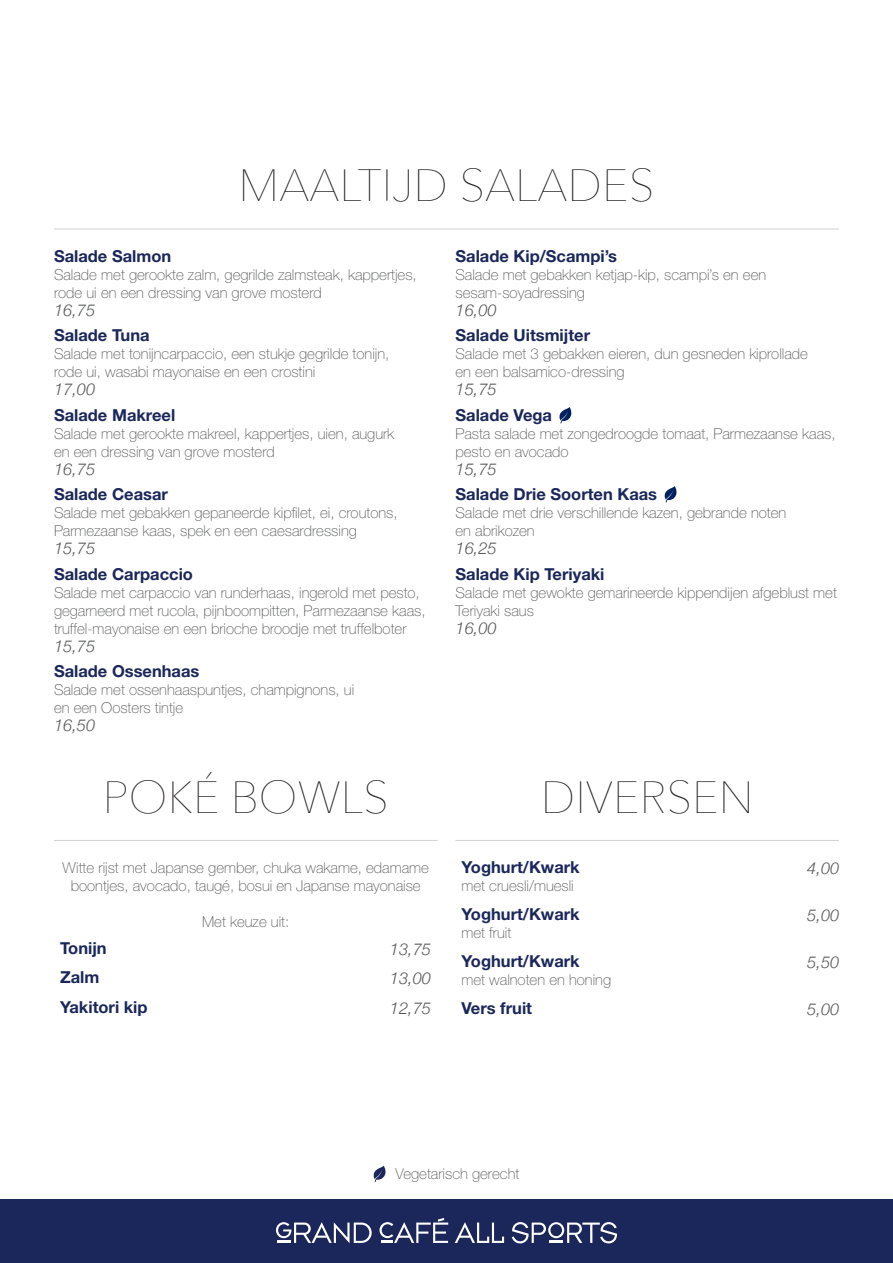
<style>
.page{position:relative;width:893px;height:1263px;background:#fff}
.page>*{position:absolute;margin:0;border:0;box-sizing:border-box;transform-origin:0 0}
.t1{font:200 45px "Avenir Next";color:#231f20}
.Alineastijl_1{font:700 16.5px "Helvetica Neue LT Std";color:#1b275a}
.Alineastijl_1-2{font:italic 300 16.5px "Helvetica Neue LT";color:#57585a}
.Alineastijl_1-3{font:100 15px/18px "Helvetica Neue LT Std";color:#57585a}
</style>
<div class="page">
<div style="left:0;top:1199px;width:893px;height:64px;background:#1b275a"></div>
<svg style="left:276px;top:1222px;width:96px;height:21px"></svg>
<svg style="left:379px;top:1218px;width:69px;height:25px"></svg>
<svg style="left:455px;top:1222px;width:49px;height:21px"></svg>
<svg style="left:512px;top:1222px;width:105px;height:21px"></svg>
<svg style="left:373px;top:1166px;width:13px;height:16px"></svg>
<hr style="left:54px;top:229px;width:785px;height:1px;background:#d1d2d4">
<hr style="left:54px;top:840px;width:383px;height:1px;background:#d1d2d4">
<hr style="left:455px;top:840px;width:384px;height:1px;background:#d1d2d4">
<svg style="left:559px;top:407px;width:13px;height:16px"></svg>
<svg style="left:664px;top:486px;width:13px;height:17px"></svg>
<p class="t1" style="left:239px;top:148px;width:417px">MAALTIJD SALADES</p>
<p class="Alineastijl_1" style="left:54px;top:246px;width:119px">Salade Salmon</p>
<p class="Alineastijl_1-3" style="left:54px;top:265px;width:364px">Salade met gerookte zalm, gegrilde zalmsteak, kappertjes, rode ui en een dressing van grove mosterd</p>
<p class="Alineastijl_1-2" style="left:54px;top:300px;width:43px">16,75</p>
<p class="Alineastijl_1" style="left:54px;top:325px;width:97px">Salade Tuna</p>
<p class="Alineastijl_1-3" style="left:54px;top:345px;width:337px">Salade met tonijncarpaccio, een stukje gegrilde tonijn, rode ui, wasabi mayonaise en een crostini</p>
<p class="Alineastijl_1-2" style="left:54px;top:379px;width:43px">17,00</p>
<p class="Alineastijl_1" style="left:54px;top:405px;width:123px">Salade Makreel</p>
<p class="Alineastijl_1-3" style="left:54px;top:424px;width:342px">Salade met gerookte makreel, kappertjes, uien, augurk</p>
<p class="Alineastijl_1-3" style="left:54px;top:442px;width:222px">en een dressing van grove mosterd</p>
<p class="Alineastijl_1-2" style="left:54px;top:459px;width:43px">16,75</p>
<p class="Alineastijl_1" style="left:54px;top:484px;width:115px">Salade Ceasar</p>
<p class="Alineastijl_1-3" style="left:54px;top:504px;width:345px">Salade met gebakken gepaneerde kipfilet, ei, croutons,</p>
<p class="Alineastijl_1-3" style="left:54px;top:522px;width:304px">Parmezaanse kaas, spek en een caesardressing</p>
<p class="Alineastijl_1-2" style="left:54px;top:538px;width:43px">15,75</p>
<p class="Alineastijl_1" style="left:54px;top:564px;width:140px">Salade Carpaccio</p>
<p class="Alineastijl_1-3" style="left:54px;top:583px;width:373px">Salade met carpaccio van runderhaas, ingerold met pesto, gegarneerd met rucola, pijnboompitten, Parmezaanse kaas, truffel-mayonaise en een brioche broodje met truffelboter</p>
<p class="Alineastijl_1-2" style="left:54px;top:636px;width:43px">15,75</p>
<p class="Alineastijl_1" style="left:54px;top:661px;width:147px">Salade Ossenhaas</p>
<p class="Alineastijl_1-3" style="left:54px;top:681px;width:302px">Salade met ossenhaaspuntjes, champignons, ui en een Oosters tintje</p>
<p class="Alineastijl_1-2" style="left:54px;top:715px;width:43px">16,50</p>
<p class="Alineastijl_1" style="left:455px;top:246px;width:163px">Salade Kip/Scampi’s</p>
<p class="Alineastijl_1-3" style="left:455px;top:265px;width:312px">Salade met gebakken ketjap-kip, scampi’s en een sesam-soyadressing</p>
<p class="Alineastijl_1-2" style="left:455px;top:300px;width:43px">16,00</p>
<p class="Alineastijl_1" style="left:455px;top:325px;width:136px">Salade Uitsmijter</p>
<p class="Alineastijl_1-3" style="left:455px;top:345px;width:354px">Salade met 3 gebakken eieren, dun gesneden kiprollade</p>
<p class="Alineastijl_1-3" style="left:455px;top:363px;width:171px">en een balsamico-dressing</p>
<p class="Alineastijl_1-2" style="left:455px;top:379px;width:43px">15,75</p>
<p class="Alineastijl_1" style="left:455px;top:405px;width:98px">Salade Vega</p>
<p class="Alineastijl_1-3" style="left:455px;top:424px;width:382px">Pasta salade met zongedroogde tomaat, Parmezaanse kaas, pesto en avocado</p>
<p class="Alineastijl_1-2" style="left:455px;top:459px;width:43px">15,75</p>
<p class="Alineastijl_1" style="left:455px;top:484px;width:203px">Salade Drie Soorten Kaas</p>
<p class="Alineastijl_1-3" style="left:455px;top:504px;width:332px">Salade met drie verschillende kazen, gebrande noten en abrikozen</p>
<p class="Alineastijl_1-2" style="left:455px;top:538px;width:43px">16,25</p>
<p class="Alineastijl_1" style="left:455px;top:564px;width:151px">Salade Kip Teriyaki</p>
<p class="Alineastijl_1-3" style="left:455px;top:583px;width:383px">Salade met gewokte gemarineerde kippendijen afgeblust met<br>Teriyaki saus</p>
<p class="Alineastijl_1-2" style="left:455px;top:618px;width:43px">16,00</p>
<p class="t1" style="left:103px;top:759px;width:288px">POKÉ BOWLS</p>
<p class="t1" style="left:541px;top:759px;width:214px">DIVERSEN</p>
<p class="Alineastijl_1-3" style="left:63px;top:858px;width:368px;text-align:center">Witte rijst met Japanse gember, chuka wakame, edamame boontjes, avocado, taugé, bosui en Japanse mayonaise</p>
<p class="Alineastijl_1-3" style="left:202px;top:912px;width:89px">Met keuze uit:</p>
<p class="Alineastijl_1" style="left:461px;top:857px;width:120px">Yoghurt/Kwark</p>
<p class="Alineastijl_1-3" style="left:461px;top:877px;width:114px">met cruesli/muesli</p>
<p class="Alineastijl_1" style="left:461px;top:904px;width:120px">Yoghurt/Kwark</p>
<p class="Alineastijl_1-3" style="left:461px;top:923px;width:51px">met fruit</p>
<p class="Alineastijl_1-2" style="left:807px;top:859px;width:34px">4,00</p>
<p class="Alineastijl_1-2" style="left:807px;top:905px;width:34px">5,00</p>
<p class="Alineastijl_1" style="left:60px;top:937px;width:48px">Tonijn</p>
<p class="Alineastijl_1-2" style="left:390px;top:939px;width:43px">13,75</p>
<p class="Alineastijl_1" style="left:60px;top:967px;width:41px">Zalm</p>
<p class="Alineastijl_1-2" style="left:390px;top:969px;width:43px">13,00</p>
<p class="Alineastijl_1" style="left:60px;top:997px;width:89px">Yakitori kip</p>
<p class="Alineastijl_1-2" style="left:390px;top:998px;width:43px">12,75</p>
<p class="Alineastijl_1" style="left:461px;top:951px;width:120px">Yoghurt/Kwark</p>
<p class="Alineastijl_1-3" style="left:461px;top:970px;width:151px">met walnoten en honing</p>
<p class="Alineastijl_1-2" style="left:807px;top:952px;width:34px">5,50</p>
<p class="Alineastijl_1" style="left:461px;top:997px;width:72px">Vers fruit</p>
<p class="Alineastijl_1-2" style="left:807px;top:999px;width:34px">5,00</p>
<p class="Alineastijl_1-3" style="left:396px;top:1164px;width:125px">Vegetarisch gerecht</p>
</div>
